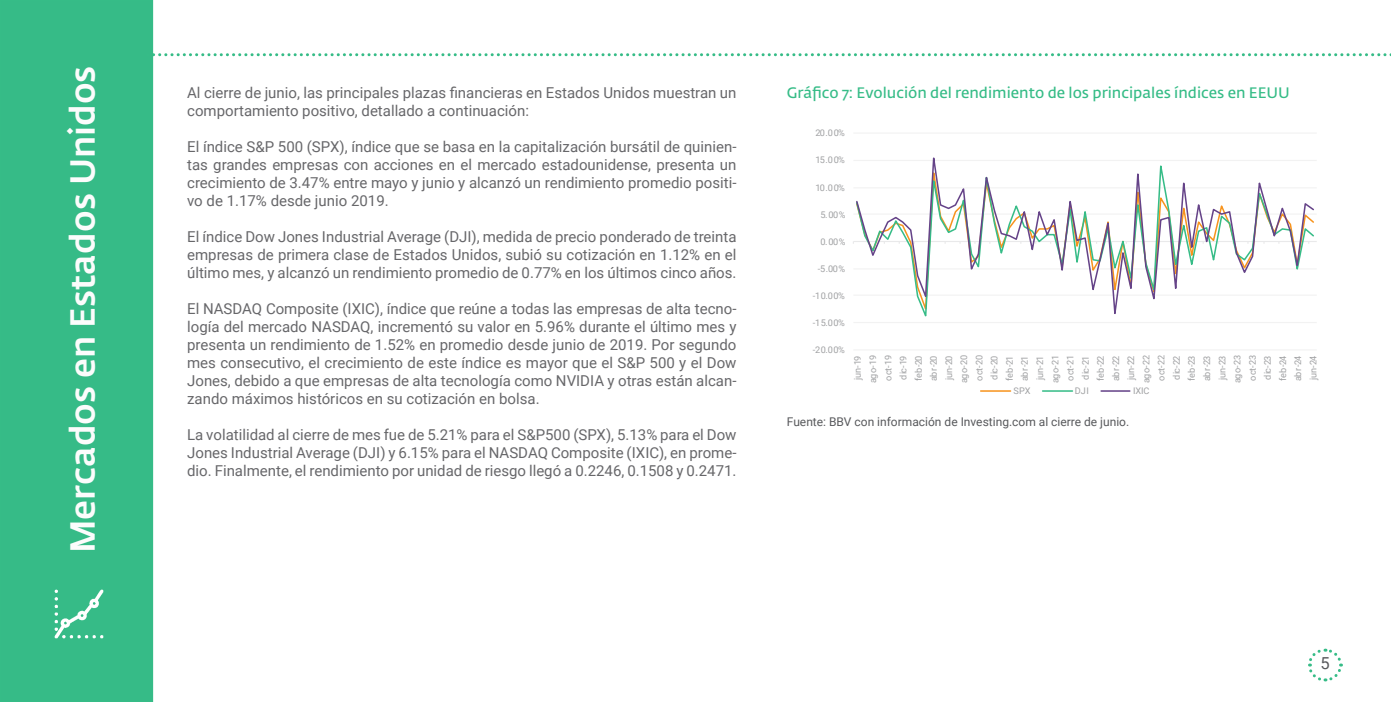
<style>
.page{position:relative;width:1391px;height:702px;background:#fff}
.page>*{position:absolute;margin:0;border:0;box-sizing:border-box;transform-origin:0 0}
.t1{font:500 34.5px "Fedra Sans Std";color:#fcfcfc}
.t2{font:16.5px "Roboto";color:#58595c}
.t3{font:15px/18px "Roboto";color:#67676a;text-align:justify}
.t4{font:15px "Fedra Sans Std";color:#36bc87}
.t5{font:12px "Roboto";color:#58595c}
.t6{font:9.15px/15.1px "Roboto";letter-spacing:-.045em;color:#a0a1a3;text-align:center}
</style>
<div class="page">
<div style="left:1px;top:1px;width:151px;height:700px;background:#36bb87"></div>
<div style="left:0;top:0;width:153px;height:702px;border:2px solid #36bc87"></div>
<img style="left:54px;top:589px;width:50px;height:50px">
<svg style="left:150px;top:53px;width:1241px;height:3px"></svg>
<svg style="left:1308px;top:648px;width:35px;height:34px"></svg>
<hr style="left:853px;top:349px;width:463px;height:1px;background:#f2f2f2">
<hr style="left:853px;top:322px;width:463px;height:1px;background:#f2f2f2">
<hr style="left:853px;top:294px;width:463px;height:2px;background:#f2f2f2">
<hr style="left:853px;top:268px;width:463px;height:1px;background:#f2f2f2">
<hr style="left:853px;top:213px;width:463px;height:2px;background:#f2f2f2">
<hr style="left:853px;top:187px;width:463px;height:1px;background:#f2f2f2">
<hr style="left:853px;top:160px;width:463px;height:1px;background:#f2f2f2">
<hr style="left:853px;top:132px;width:463px;height:2px;background:#f2f2f2">
<hr style="left:853px;top:241px;width:463px;height:1px;background:#e9e9ea">
<svg style="left:856px;top:157px;width:458px;height:160px"></svg>
<hr style="left:980px;top:390px;width:30px;height:2px;background:#f7941e">
<hr style="left:1042px;top:390px;width:30px;height:2px;background:#36bc87">
<hr style="left:1101px;top:390px;width:28px;height:2px;background:#654388">
<p class="t1" style="left:61px;top:553px;width:489px;rotate:-90deg">Mercados en Estados Unidos</p>
<p class="t3" style="left:187px;top:83px;width:551px">Al cierre de junio, las principales plazas financieras en Estados Unidos muestran un</p>
<p class="t4" style="left:787px;top:84px;width:504px">Gráfico 7: Evolución del rendimiento de los principales índices en EEUU</p>
<p class="t3" style="left:187px;top:101px;width:343px">comportamiento positivo, detallado a continuación:</p>
<p class="t3" style="left:187px;top:137px;width:551px">El índice S&amp;P 500 (SPX), índice que se basa en la capitalización bursátil de quinien&shy;tas grandes empresas con acciones en el mercado estadounidense, presenta un crecimiento de 3.47% entre mayo y junio y alcanzó un rendimiento promedio positi&shy;vo de 1.17% desde junio 2019.</p>
<p class="t3" style="left:187px;top:227px;width:551px">El índice Dow Jones Industrial Average (DJI), medida de precio ponderado de treinta empresas de primera clase de Estados Unidos, subió su cotización en 1.12% en el último mes, y alcanzó un rendimiento promedio de 0.77% en los últimos cinco años.</p>
<p class="t3" style="left:187px;top:299px;width:551px">El NASDAQ Composite (IXIC), índice que reúne a todas las empresas de alta tecno&shy;logía del mercado NASDAQ, incrementó su valor en 5.96% durante el último mes y presenta un rendimiento de 1.52% en promedio desde junio de 2019. Por segundo mes consecutivo, el crecimiento de este índice es mayor que el S&amp;P 500 y el Dow Jones, debido a que empresas de alta tecnología como NVIDIA y otras están alcan&shy;zando máximos históricos en su cotización en bolsa.</p>
<p class="t3" style="left:187px;top:425px;width:551px">La volatilidad al cierre de mes fue de 5.21% para el S&amp;P500 (SPX), 5.13% para el Dow Jones Industrial Average (DJI) y 6.15% para el NASDAQ Composite (IXIC), en prome&shy;dio. Finalmente, el rendimiento por unidad de riesgo llegó a 0.2246, 0.1508 y 0.2471.</p>
<p class="t6" style="left:815px;top:125px;width:31px">20.00%</p>
<p class="t6" style="left:815px;top:152px;width:31px">15.00%</p>
<p class="t6" style="left:815px;top:179px;width:31px">10.00%</p>
<p class="t6" style="left:820px;top:206px;width:27px">5.00%</p>
<p class="t6" style="left:820px;top:233px;width:27px">0.00%</p>
<p class="t6" style="left:818px;top:260px;width:29px">-5.00%</p>
<p class="t6" style="left:812px;top:287px;width:33px">-10.00%</p>
<p class="t6" style="left:812px;top:314px;width:33px">-15.00%</p>
<p class="t6" style="left:812px;top:341px;width:33px">-20.00%</p>
<p class="t6" style="left:849px;top:383px;width:29px;rotate:-90deg">jun-19 ago-19 oct-19 dic-19 feb-20 abr-20 jun-20 ago-20 oct-20 dic-20 feb-21 abr-21 jun-21 ago-21 oct-21 dic-21 feb-22 abr-22 jun-22 ago-22 oct-22 dic-22 feb-23 abr-23 jun-23 ago-23 oct-23 dic-23 feb-24 abr-24 jun-24</p>
<p class="t6" style="left:1013px;top:383px;width:19px">SPX</p>
<p class="t6" style="left:1075px;top:383px;width:15px">DJI</p>
<p class="t6" style="left:1133px;top:383px;width:18px">IXIC</p>
<p class="t5" style="left:787px;top:413px;width:344px">Fuente: BBV con información de Investing.com al cierre de junio.</p>
<p class="t2" style="left:1320px;top:652px;width:11px">5</p>
</div>
